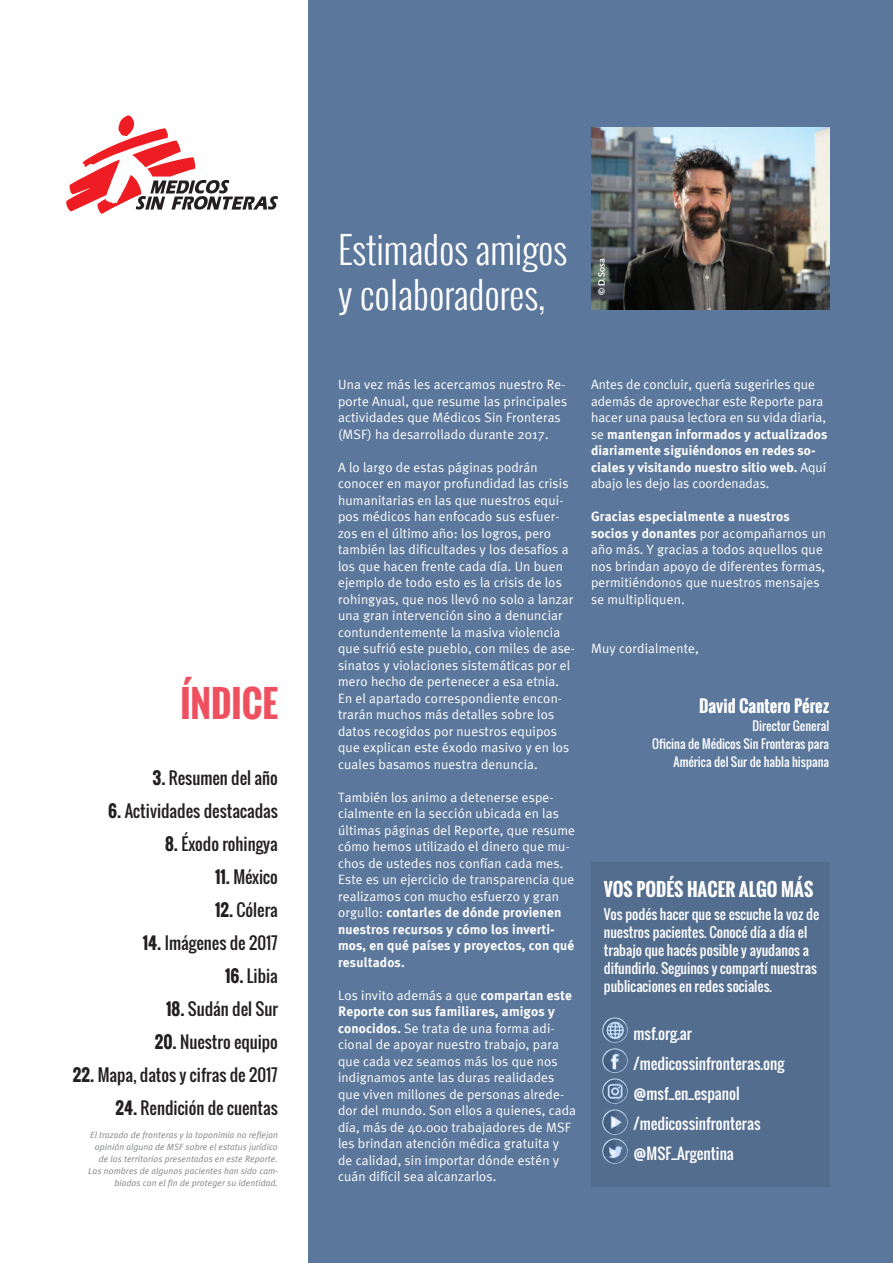
<style>
.page{position:relative;width:893px;height:1263px;background:#fff}
.page>*{position:absolute;margin:0;border:0;box-sizing:border-box;transform-origin:0 0}
.t1{font:300 37.5px/45px "Oswald";color:#fff}
.t2{font:700 36px "Oswald";color:#ef505f}
.t3{font:700 18px "Oswald";color:#fff}
.t4{font:16.5px "Oswald";color:#231f20}
.t5{font:700 16.5px "Oswald";color:#fff}
.t6{font:15px/30px "Oswald";color:#fff}
.t7{font:13.5px/16.5px "Meta Plus Normal";letter-spacing:.01em;color:#fff}
.t8{font:700 13.5px/16.5px "Meta Plus";letter-spacing:.01em;color:#fff}
.t9{font:13.5px/18px "Oswald";color:#fff}
.t10{font:12px/18px "Oswald";color:#fff;text-align:right}
.t11{font:italic 9px/12px "Meta Plus Normal";letter-spacing:.01em;color:#808285;text-align:right}
.t12{font:700 9px "Lato";color:#fff}
.s1{font-weight:700}
.s2{font-family:"Meta Plus Normal";font-weight:400}
.s3{font-family:"Meta Plus";font-weight:700}
</style>
<div class="page">
<div style="left:308px;top:0;width:585px;height:1263px;background:#5b779b"></div>
<div style="left:591px;top:862px;width:238px;height:324px;background:#536d8e"></div>
<svg style="left:66px;top:115px;width:212px;height:99px"></svg>
<img style="left:591px;top:128px;width:238px;height:181px">
<img style="left:602px;top:1048px;width:26px;height:25px">
<img style="left:602px;top:1078px;width:26px;height:57px">
<img style="left:602px;top:1138px;width:26px;height:26px">
<img style="left:602px;top:1017px;width:26px;height:26px">
<h2 class="t2" style="left:180px;top:677px;width:99px">ÍNDICE</h2>
<p class="t4" style="left:153px;top:766px;width:127px"><span class="s1">3.</span> Resumen del año</p>
<p class="t4" style="left:108px;top:799px;width:171px"><span class="s1">6.</span> Actividades destacadas</p>
<p class="t4" style="left:165px;top:832px;width:114px"><span class="s1">8.</span> Éxodo rohingya</p>
<p class="t4" style="left:215px;top:865px;width:64px"><span class="s1">11.</span> México</p>
<p class="t4" style="left:215px;top:898px;width:64px"><span class="s1">12.</span> Cólera</p>
<p class="t4" style="left:143px;top:931px;width:137px"><span class="s1">14.</span> Imágenes de 2017</p>
<p class="t4" style="left:225px;top:964px;width:54px"><span class="s1">16.</span> Libia</p>
<p class="t4" style="left:166px;top:997px;width:113px"><span class="s1">18.</span> Sudán del Sur</p>
<p class="t4" style="left:155px;top:1030px;width:125px"><span class="s1">20.</span> Nuestro equipo</p>
<p class="t4" style="left:73px;top:1063px;width:206px"><span class="s1">22.</span> Mapa, datos y cifras de 2017</p>
<p class="t4" style="left:116px;top:1096px;width:164px"><span class="s1">24.</span> Rendición de cuentas</p>
<p class="t11" style="left:88px;top:1129px;width:191px">El trazado de fronteras y la toponimia no reflejan opinión alguna de MSF sobre el estatus jurídico de los territorios presentados en este Reporte.<br>Los nombres de algunos pacientes han sido cam&shy;biados con el fin de proteger su identidad.</p>
<h1 class="t1" style="left:338px;top:227px;width:231px">Estimados amigos y colaboradores,</h1>
<p class="t12" style="left:596px;top:295px;width:38px;rotate:-90deg">© D. Sosa</p>
<p class="t7" style="left:338px;top:376px;width:231px">Una vez más les acercamos nuestro Re&shy;porte Anual, que resume las principales actividades que Médicos Sin Fronteras (MSF) ha desarrollado durante 2017.</p>
<p class="t7" style="left:338px;top:459px;width:238px">A lo largo de estas páginas podrán conocer en mayor profundidad las crisis humanitarias en las que nuestros equi&shy;pos médicos han enfocado sus esfuer&shy;zos en el último año: los logros, pero también las dificultades y los desafíos a los que hacen frente cada día. Un buen ejemplo de todo esto es la crisis de los rohingyas, que nos llevó no solo a lanzar una gran intervención sino a denunciar contundentemente la masiva violencia que sufrió este pueblo, con miles de ase&shy;sinatos y violaciones sistemáticas por el mero hecho de pertenecer a esa etnia.<br>En el apartado correspondiente encon&shy;trarán muchos más detalles sobre los datos recogidos por nuestros equipos que explican este éxodo masivo y en los cuales basamos nuestra denuncia.</p>
<p class="t7" style="left:338px;top:789px;width:238px">También los animo a detenerse espe&shy;cialmente en la sección ubicada en las últimas páginas del Reporte, que resume cómo hemos utilizado el dinero que mu&shy;chos de ustedes nos confían cada mes.<br>Este es un ejercicio de transparencia que realizamos con mucho esfuerzo y gran</p>
<p class="t8" style="left:338px;top:904px;width:238px"><span class="s2">orgullo:</span> contarles de dónde provienen nuestros recursos y cómo los inverti&shy;mos, en qué países y proyectos, con qué resultados.</p>
<p class="t7" style="left:338px;top:987px;width:235px">Los invito además a que <span class="s3">compartan este</span></p>
<p class="t8" style="left:338px;top:1003px;width:218px">Reporte con sus familiares, amigos y</p>
<p class="t7" style="left:338px;top:1020px;width:240px"><span class="s3">conocidos.</span> Se trata de una forma adi&shy;cional de apoyar nuestro trabajo, para que cada vez seamos más los que nos indignamos ante las duras realidades que viven millones de personas alrede&shy;dor del mundo. Son ellos a quienes, cada día, más de 40.000 trabajadores de MSF les brindan atención médica gratuita y de calidad, sin importar dónde estén y cuán difícil sea alcanzarlos.</p>
<p class="t7" style="left:591px;top:376px;width:236px">Antes de concluir, quería sugerirles que además de aprovechar este Reporte para hacer una pausa lectora en su vida diaria,</p>
<p class="t8" style="left:591px;top:426px;width:238px"><span class="s2">se</span> mantengan informados y actualizados diariamente siguiéndonos en redes so&shy;ciales y visitando nuestro sitio web. <span class="s2">Aquí</span></p>
<p class="t7" style="left:591px;top:475px;width:180px">abajo les dejo las coordenadas.</p>
<p class="t8" style="left:591px;top:508px;width:200px">Gracias especialmente a nuestros</p>
<p class="t7" style="left:591px;top:525px;width:236px"><span class="s3">socios y donantes</span> por acompañarnos un año más. Y gracias a todos aquellos que nos brindan apoyo de diferentes formas, permitiéndonos que nuestros mensajes se multipliquen.</p>
<p class="t7" style="left:591px;top:640px;width:109px">Muy cordialmente,</p>
<p class="t5" style="left:699px;top:694px;width:132px">David Cantero Pérez</p>
<p class="t10" style="left:652px;top:717px;width:178px">Director General<br>Oficina de Médicos Sin Fronteras para<br>América del Sur de habla hispana</p>
<h3 class="t3" style="left:604px;top:876px;width:211px">VOS PODÉS HACER ALGO MÁS</h3>
<p class="t9" style="left:604px;top:905px;width:217px">Vos podés hacer que se escuche la voz de nuestros pacientes. Conocé día a día el trabajo que hacés posible y ayudanos a difundirlo. Seguinos y compartí nuestras publicaciones en redes sociales.</p>
<p class="t6" style="left:634px;top:1018px;width:152px">msf.org.ar /medicossinfronteras.ong @msf_en_espanol /medicossinfronteras @MSF_Argentina</p>
</div>
